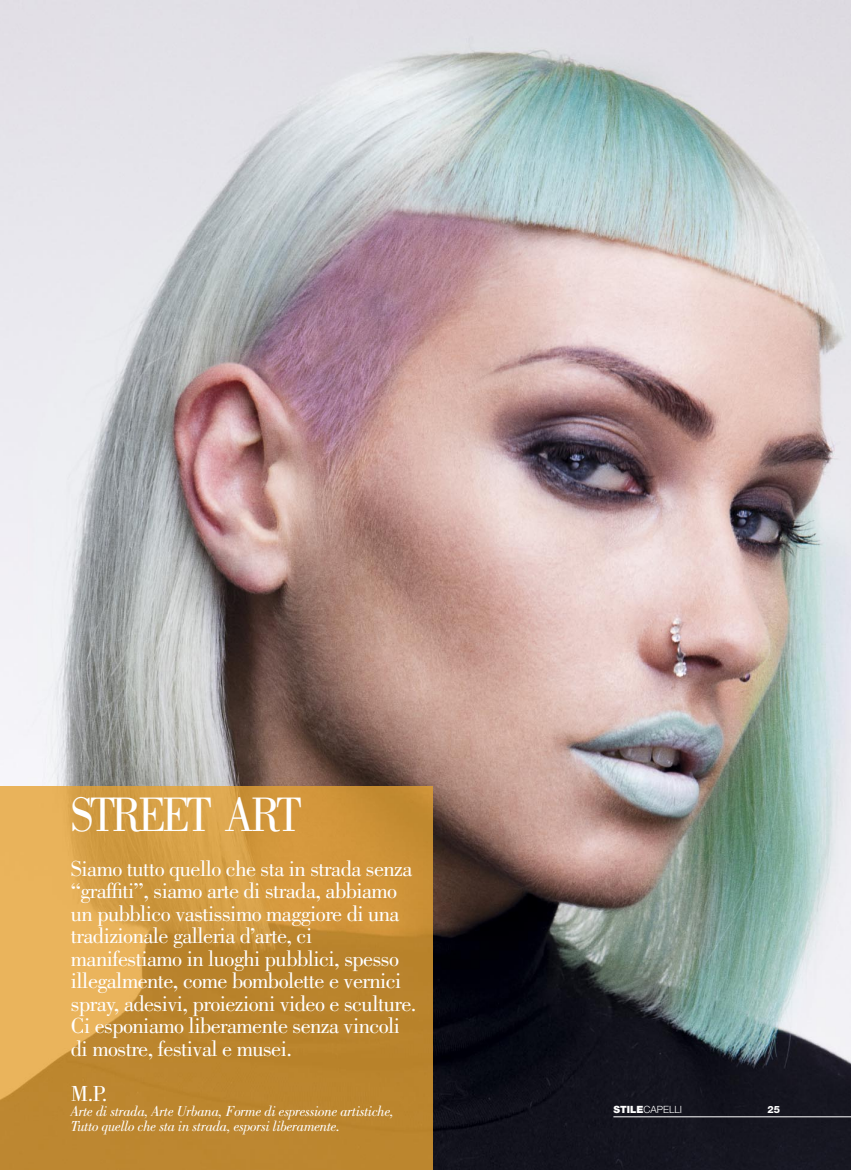
<style>
.page{position:relative;width:851px;height:1170px;background:#fff}
.page>*{position:absolute;margin:0;border:0;box-sizing:border-box;transform-origin:0 0}
.t1{font:50px "Bodoni Std";letter-spacing:-.075em;color:#fff;scale:.9 1}
.t2{font:22.5px/22.5px "Bodoni Std";letter-spacing:-.025em;color:#fff}
.t3{font:italic 15px/15px "Bodoni Std";letter-spacing:-.025em;color:#fff}
.t4{font:300 10px "Helvetica Neue LT Std";color:#fff}
.t5{font:800 10px "Helvetica Neue LT Std";color:#fff}
.s1{font-weight:900}
</style>
<div class="page">
<img style="left:0;top:0;width:850px;height:1169px">
<hr style="left:613px;top:1116px;width:237px;height:1px;background:#fff">
<img style="left:0;top:786px;width:432px;height:383px">
<h1 class="t1" style="left:71px;top:795px;width:258px">STREET ART</h1>
<p class="t2" style="left:71px;top:859px;width:347px">Siamo tutto quello che sta in strada senza “graffiti”, siamo arte di strada, abbiamo un pubblico vastissimo maggiore di una tradizionale galleria d’arte, ci manifestiamo in luoghi pubblici, spesso illegalmente, come bombolette e vernici spray, adesivi, proiezioni video e sculture.<br>Ci esponiamo liberamente senza vincoli di mostre, festival e musei.</p>
<p class="t2" style="left:71px;top:1084px;width:38px">M.P.</p>
<p class="t3" style="left:71px;top:1104px;width:324px">Arte di strada, Arte Urbana, Forme di espressione artistiche,<br>Tutto quello che sta in strada, esporsi liberamente.</p>
<p class="t4" style="left:613px;top:1106px;width:70px"><span class="s1">STILE</span>CAPELLI</p>
<p class="t5" style="left:767px;top:1103px;width:14px">25</p>
</div>
